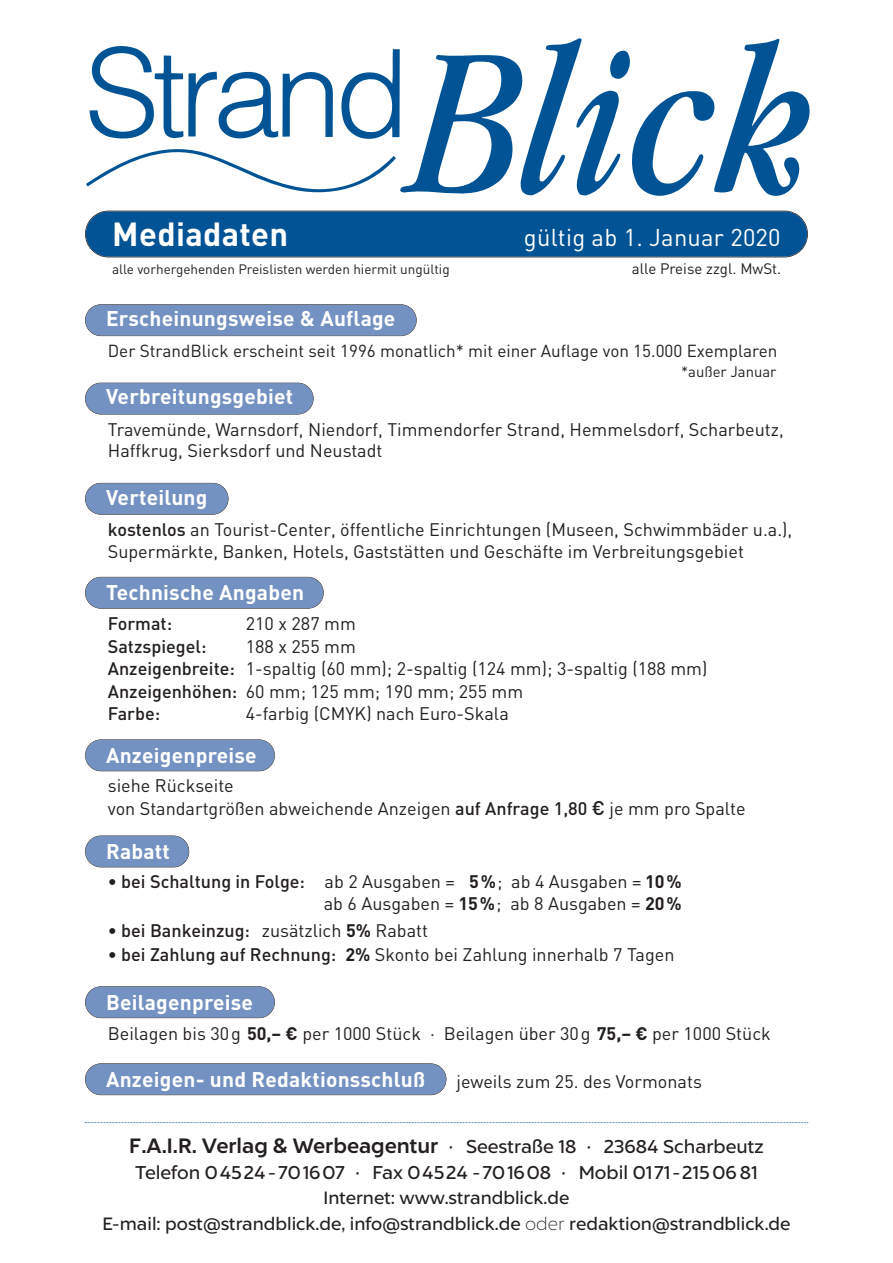
<style>
.page{position:relative;width:893px;height:1263px;background:#fff}
.page>*{position:absolute;margin:0;border:0;box-sizing:border-box;transform-origin:0 0}
.t1{font:700 33px "DIN";letter-spacing:.01em;color:#fff}
.t2{font:24px "DIN";letter-spacing:.01em;color:#fff}
.t3{font:700 21px "DIN";letter-spacing:.01em;color:#fff}
.t4{font:18.75px/25.5px "Liszt FY";color:#231f20;text-align:center}
.t5{font:18px/22.5px "DIN";color:#231f20}
.t6{font:18px/25.5px "Liszt FY";color:#231f20;text-align:center}
.t7{font:500 18px "DIN";color:#231f20}
.t8{font:17.25px "DIN";color:#231f20}
.t9{font:15px "DIN";color:#231f20}
.t10{font:13.5px "DIN";color:#231f20}
.s1{font-weight:500}
.s2{font-family:"DIN Euro";font-size:19.5px}
.s3{font-weight:700}
.s4{font-family:"DIN Euro"}
.s5{font-weight:700;font-size:21px}
.s6{font-weight:300}
</style>
<div class="page">
<svg style="left:86px;top:38px;width:724px;height:158px"></svg>
<div style="left:86px;top:211px;width:721px;height:46px;background:#005495;border-radius:23px"></div>
<div style="left:85px;top:211px;width:723px;height:46px;border:2px solid #231f20;border-radius:23px"></div>
<div style="left:85px;top:305px;width:331px;height:31px;background:#7492c1;border-radius:15px"></div>
<div style="left:85px;top:304px;width:332px;height:32px;border:1px solid #231f20;border-radius:16px"></div>
<div style="left:85px;top:740px;width:189px;height:31px;background:#7492c1;border-radius:15px"></div>
<div style="left:85px;top:739px;width:190px;height:32px;border:1px solid #231f20;border-radius:16px"></div>
<div style="left:85px;top:987px;width:189px;height:31px;background:#7492c1;border-radius:15px"></div>
<div style="left:85px;top:986px;width:190px;height:32px;border:1px solid #231f20;border-radius:16px"></div>
<div style="left:85px;top:836px;width:104px;height:31px;background:#7492c1;border-radius:15px"></div>
<div style="left:85px;top:835px;width:104px;height:32px;border:1px solid #231f20;border-radius:16px"></div>
<div style="left:85px;top:1064px;width:361px;height:31px;background:#7492c1;border-radius:15px"></div>
<div style="left:85px;top:1063px;width:361px;height:32px;border:1px solid #231f20;border-radius:16px"></div>
<div style="left:85px;top:577px;width:238px;height:31px;background:#7492c1;border-radius:15px"></div>
<div style="left:85px;top:577px;width:239px;height:32px;border:1px solid #231f20;border-radius:16px"></div>
<div style="left:85px;top:483px;width:143px;height:31px;background:#7492c1;border-radius:15px"></div>
<div style="left:85px;top:483px;width:144px;height:32px;border:1px solid #231f20;border-radius:16px"></div>
<div style="left:85px;top:383px;width:228px;height:31px;background:#7492c1;border-radius:15px"></div>
<div style="left:85px;top:383px;width:229px;height:31px;border:1px solid #231f20;border-radius:16px"></div>
<svg style="left:85px;top:1122px;width:723px;height:1px"></svg>
<h1 class="t1" style="left:112px;top:216px;width:177px">Mediadaten</h1>
<h2 class="t2" style="left:524px;top:224px;width:258px">gültig ab 1. Januar 2020</h2>
<p class="t10" style="left:112px;top:261px;width:339px">alle vorhergehenden Preislisten werden hiermit ungültig</p>
<p class="t9" style="left:632px;top:260px;width:151px">alle Preise zzgl. MwSt.</p>
<p class="t3" style="left:106px;top:306px;width:291px">Erscheinungsweise &amp; Auflage</p>
<p class="t8" style="left:108px;top:341px;width:671px">Der StrandBlick erscheint seit 1996 monatlich* mit einer Auflage von 15.000 Exemplaren</p>
<p class="t9" style="left:681px;top:363px;width:97px">*außer Januar</p>
<p class="t3" style="left:106px;top:385px;width:189px">Verbreitungsgebiet</p>
<p class="t5" style="left:108px;top:419px;width:678px;line-height:21.6px">Travemünde, Warnsdorf, Niendorf, Timmendorfer Strand, Hemmelsdorf, Scharbeutz,<br>Haffkrug, Sierksdorf und Neustadt</p>
<p class="t3" style="left:106px;top:485px;width:103px">Verteilung</p>
<p class="t5" style="left:108px;top:519px;width:686px;line-height:21.6px"><span class="s1">kostenlos</span> an Tourist-Center, öffentliche Einrichtungen (Museen, Schwimmbäder u.a.),<br>Supermärkte, Banken, Hotels, Gaststätten und Geschäfte im Verbreitungsgebiet</p>
<p class="t3" style="left:106px;top:580px;width:200px">Technische Angaben</p>
<p class="t7" style="left:108px;top:613px;width:66px">Format:</p>
<p class="t5" style="left:246px;top:612px;width:112px">210 x 287 mm</p>
<p class="t7" style="left:108px;top:636px;width:100px">Satzspiegel:</p>
<p class="t5" style="left:108px;top:635px;width:601px;text-indent:138px">188 x 255 mm<br><span class="s1">Anzeigenbreite:</span> 1-spaltig (60 mm); 2-spaltig (124 mm); 3-spaltig (188 mm)<br><span class="s1">Anzeigenhöhen:</span> 60 mm; 125 mm; 190 mm; 255 mm<br><span class="s1">Farbe:</span></p>
<p class="t5" style="left:246px;top:702px;width:264px">4-farbig (CMYK) nach Euro-Skala</p>
<p class="t3" style="left:106px;top:743px;width:152px">Anzeigenpreise</p>
<p class="t5" style="left:108px;top:775px;width:639px">siehe Rückseite<br>von Standartgrößen abweichende Anzeigen <span class="s1">auf Anfrage 1,80</span> <span class="s2">3</span> je mm pro Spalte</p>
<p class="t3" style="left:106px;top:839px;width:65px">Rabatt</p>
<p class="t5" style="left:108px;top:871px;width:575px;line-height:22px;text-align:right"><span class="s1">• bei Schaltung in Folge:</span> ab 2 Ausgaben = <span class="s3">5%</span>; ab 4 Ausgaben = <span class="s3">10% </span>ab 6 Ausgaben = <span class="s3">15%</span>; ab 8 Ausgaben = <span class="s3">20%</span></p>
<p class="t5" style="left:108px;top:920px;width:322px"><span class="s1">• bei Bankeinzug:</span> zusätzlich <span class="s3">5%</span> Rabatt</p>
<p class="t5" style="left:108px;top:944px;width:568px"><span class="s1">• bei Zahlung auf Rechnung:</span> <span class="s3">2%</span> Skonto bei Zahlung innerhalb 7 Tagen</p>
<p class="t3" style="left:106px;top:990px;width:149px">Beilagenpreise</p>
<p class="t5" style="left:108px;top:1022px;width:664px">Beilagen bis 30g <span class="s3">50,–</span> <span class="s4">4</span> per 1000 Stück · Beilagen über 30g <span class="s3">75,–</span> <span class="s4">4</span> per 1000 Stück</p>
<p class="t3" style="left:106px;top:1067px;width:321px">Anzeigen- und Redaktionsschluß</p>
<p class="t5" style="left:456px;top:1070px;width:247px">jeweils zum 25. des Vormonats</p>
<p class="t4" style="left:129px;top:1135px;width:636px"><span class="s5">F.A.I.R. Verlag &amp; Werbeagentur</span> · Seestraße 18 · 23684 Scharbeutz<br>Telefon 04524 -701607 · Fax 04524 -701608 · Mobil 0171-215 0681</p>
<p class="t6" style="left:102px;top:1187px;width:690px">Internet: www.strandblick.de<br>E-mail: post@strandblick.de, info@strandblick.de <span class="s6">oder</span> redaktion@strandblick.de</p>
</div>
